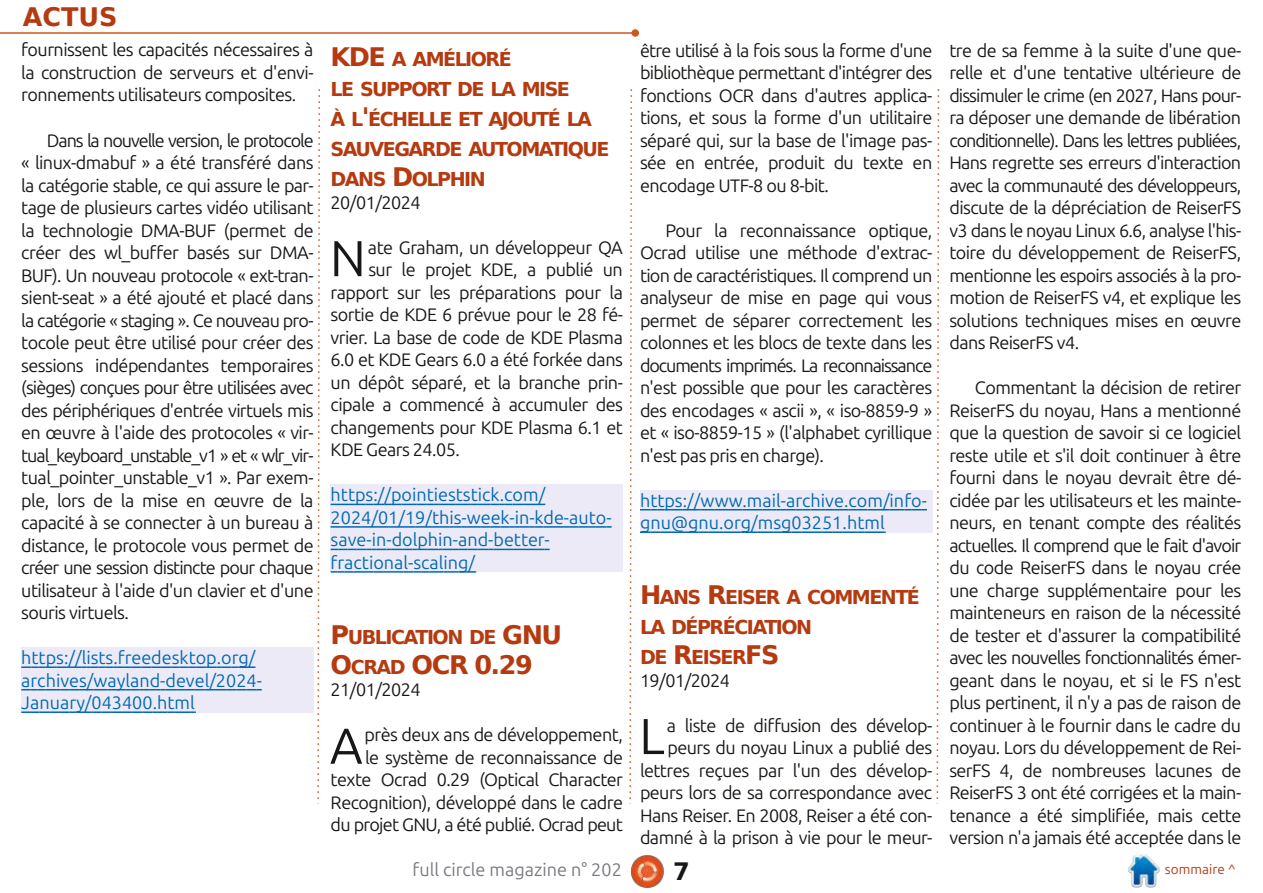
<style>
.page{position:relative;width:1263px;height:893px;background:#fff}
.page>*{position:absolute;margin:0;border:0;box-sizing:border-box;transform-origin:0 0}
.t1{font:50.4px "Ubuntu";color:#181715}
.t2{font:700 25.5px "DejaVu Sans";color:#b53a10}
.t3{font:700 24px "DejaVu Sans";color:#181715}
.t4{font:700 19.2px/30px "DejaVu Sans";letter-spacing:-.08em;color:#b53a10}
.t5{font:18px/22.5px "Ubuntu";letter-spacing:-.03em;color:#181715;text-align:justify}
.t6{font:18px/22.5px "Ubuntu";color:#0068b2}
.t7{font:18px "Ubuntu";color:#79797f}
.t8{font:13.5px "Ubuntu";color:#b53a10}
.s1{font-size:25.5px}
.s2{font-size:19.2px}
</style>
<div class="page">
<img style="left:631px;top:855px;width:33px;height:33px">
<img style="left:1128px;top:855px;width:32px;height:32px">
<hr style="left:0;top:32px;width:635px;height:2px;background:#cd581e">
<div style="left:631px;top:29px;width:8px;height:8px;background:#cd581e;border-radius:50%"></div>
<svg style="left:629px;top:89px;width:4px;height:715px"></svg>
<svg style="left:317px;top:89px;width:3px;height:715px"></svg>
<svg style="left:936px;top:89px;width:4px;height:715px"></svg>
<div style="left:21px;top:647px;width:293px;height:65px;background:#ebeaf6"></div>
<div style="left:331px;top:484px;width:292px;height:88px;background:#ebeaf6"></div>
<div style="left:640px;top:490px;width:292px;height:42px;background:#ebeaf6"></div>
<svg style="left:21px;top:666px;width:234px;height:2px"></svg>
<svg style="left:21px;top:689px;width:241px;height:1px"></svg>
<svg style="left:21px;top:711px;width:175px;height:2px"></svg>
<svg style="left:331px;top:504px;width:214px;height:1px"></svg>
<svg style="left:331px;top:526px;width:281px;height:2px"></svg>
<svg style="left:331px;top:549px;width:219px;height:1px"></svg>
<svg style="left:331px;top:571px;width:145px;height:2px"></svg>
<svg style="left:640px;top:509px;width:287px;height:1px"></svg>
<svg style="left:640px;top:531px;width:246px;height:2px"></svg>
<h2 class="t2" style="left:23px;top:3px;width:97px">ACTUS</h2>
<p class="t5" style="left:21px;top:39px;width:294px">fournissent les capacités nécessaires à la construction de serveurs et d'envi&shy;ronnements utilisateurs composites.</p>
<p class="t5" style="left:21px;top:129px;width:294px;text-indent:26px">Dans la nouvelle version, le protocole « linux-dmabuf » a été transféré dans la catégorie stable, ce qui assure le par&shy;tage de plusieurs cartes vidéo utilisant la technologie DMA-BUF (permet de créer des wl_buffer basés sur DMA-BUF). Un nouveau protocole « ext-tran&shy;sient-seat » a été ajouté et placé dans la catégorie « staging ». Ce nouveau pro&shy;tocole peut être utilisé pour créer des sessions indépendantes temporaires (sièges) conçues pour être utilisées avec des périphériques d'entrée virtuels mis en œuvre à l'aide des protocoles « vir&shy;tual_keyboard_unstable_v1 » et « wlr_vir&shy;tual_pointer_unstable_v1 ». Par exem&shy;ple, lors de la mise en œuvre de la capacité à se connecter à un bureau à distance, le protocole vous permet de créer une session distincte pour chaque utilisateur à l'aide d'un clavier et d'une souris virtuels.</p>
<p class="t6" style="left:21px;top:646px;width:242px">https://lists.freedesktop.org/ archives/wayland-devel/2024-<br>January/043400.html</p>
<p class="t4" style="left:331px;top:45px;width:281px"><span class="s1">KDE</span> A AMÉLIORÉ<br>LE SUPPORT DE LA MISE<br>À L<span class="s1">'</span>ÉCHELLE ET AJOUTÉ LA<br>SAUVEGARDE AUTOMATIQUE<br>DANS <span class="s1">D</span>OLPHIN</p>
<p class="t5" style="left:331px;top:191px;width:91px">20/01/2024</p>
<h1 class="t1" style="left:330px;top:229px;width:38px">N</h1>
<p class="t5" style="left:368px;top:236px;width:256px">ate Graham, un développeur QA</p>
<p class="t5" style="left:368px;top:258px;width:256px">sur le projet KDE, a publié un</p>
<p class="t5" style="left:331px;top:281px;width:294px">rapport sur les préparations pour la</p>
<p class="t5" style="left:331px;top:303px;width:294px">sortie de KDE 6 prévue pour le 28 fé-</p>
<p class="t5" style="left:331px;top:326px;width:294px">vrier. La base de code de KDE Plasma</p>
<p class="t5" style="left:331px;top:348px;width:294px">6.0 et KDE Gears 6.0 a été forkée dans</p>
<p class="t5" style="left:331px;top:371px;width:294px">un dépôt séparé, et la branche prin-</p>
<p class="t5" style="left:331px;top:393px;width:294px">cipale a commencé à accumuler des</p>
<p class="t5" style="left:331px;top:416px;width:294px">changements pour KDE Plasma 6.1 et</p>
<p class="t5" style="left:331px;top:438px;width:131px">KDE Gears 24.05.</p>
<p class="t6" style="left:331px;top:483px;width:282px">https://pointieststick.com/<br>2024/01/19/this-week-in-kde-auto&shy;save-in-dolphin-and-better&shy;fractional-scaling/</p>
<p class="t4" style="left:331px;top:622px;width:233px"><span class="s1">P</span>UBLICATION DE <span class="s1">GNU</span></p>
<h2 class="t2" style="left:331px;top:650px;width:204px">O<span class="s2">CRAD</span> OCR 0.29</h2>
<p class="t5" style="left:331px;top:678px;width:91px">21/01/2024</p>
<h1 class="t1" style="left:330px;top:717px;width:34px">A</h1>
<p class="t5" style="left:331px;top:723px;width:294px;text-align:right">près deux ans de développement,<br>le système de reconnaissance de texte Ocrad 0.29 (Optical Character Recognition), développé dans le cadre du projet GNU, a été publié. Ocrad peut</p>
<p class="t5" style="left:640px;top:39px;width:294px">être utilisé à la fois sous la forme d'une bibliothèque permettant d'intégrer des fonctions OCR dans d'autres applica&shy;tions, et sous la forme d'un utilitaire séparé qui, sur la base de l'image pas&shy;sée en entrée, produit du texte en encodage UTF-8 ou 8-bit.</p>
<p class="t5" style="left:640px;top:219px;width:294px;text-indent:26px">Pour la reconnaissance optique, Ocrad utilise une méthode d'extrac&shy;tion de caractéristiques. Il comprend un analyseur de mise en page qui vous permet de séparer correctement les colonnes et les blocs de texte dans les documents imprimés. La reconnaissance n'est possible que pour les caractères des encodages « ascii », « iso-8859-9 » et « iso-8859-15 » (l'alphabet cyrillique n'est pas pris en charge).</p>
<p class="t6" style="left:640px;top:489px;width:288px">https://www.mail-archive.com/info&shy;gnu@gnu.org/msg03251.html</p>
<p class="t4" style="left:640px;top:582px;width:281px"><span class="s1">H</span>ANS <span class="s1">R</span>EISER A COMMENTÉ<br>LA DÉPRÉCIATION<br>DE <span class="s1">R</span>EISER<span class="s1">FS</span></p>
<p class="t5" style="left:640px;top:669px;width:91px">19/01/2024</p>
<h1 class="t1" style="left:639px;top:707px;width:27px">L</h1>
<p class="t5" style="left:640px;top:714px;width:294px;text-align:right">a liste de diffusion des dévelop&shy;peurs du noyau Linux a publié des lettres reçues par l'un des dévelop&shy;peurs lors de sa correspondance avec Hans Reiser. En 2008, Reiser a été con&shy;damné à la prison à vie pour le meur-</p>
<p class="t5" style="left:949px;top:39px;width:293px">tre de sa femme à la suite d'une que&shy;relle et d'une tentative ultérieure de dissimuler le crime (en 2027, Hans pour&shy;ra déposer une demande de libération conditionnelle). Dans les lettres publiées, Hans regrette ses erreurs d'interaction avec la communauté des développeurs, discute de la dépréciation de ReiserFS v3 dans le noyau Linux 6.6, analyse l'his&shy;toire du développement de ReiserFS, mentionne les espoirs associés à la pro&shy;motion de ReiserFS v4, et explique les solutions techniques mises en œuvre dans ReiserFS v4.</p>
<p class="t5" style="left:949px;top:376px;width:293px;text-indent:26px">Commentant la décision de retirer ReiserFS du noyau, Hans a mentionné que la question de savoir si ce logiciel reste utile et s'il doit continuer à être fourni dans le noyau devrait être dé&shy;cidée par les utilisateurs et les mainte&shy;neurs, en tenant compte des réalités actuelles. Il comprend que le fait d'avoir du code ReiserFS dans le noyau crée une charge supplémentaire pour les mainteneurs en raison de la nécessité de tester et d'assurer la compatibilité avec les nouvelles fonctionnalités émer&shy;geant dans le noyau, et si le FS n'est plus pertinent, il n'y a pas de raison de continuer à le fournir dans le cadre du noyau. Lors du développement de Rei&shy;serFS 4, de nombreuses lacunes de ReiserFS 3 ont été corrigées et la main&shy;tenance a été simplifiée, mais cette version n'a jamais été acceptée dans le</p>
<p class="t7" style="left:412px;top:859px;width:211px">full circle magazine n° 202</p>
<h3 class="t3" style="left:673px;top:858px;width:18px">7</h3>
<p class="t8" style="left:1165px;top:862px;width:72px">sommaire ^</p>
</div>
